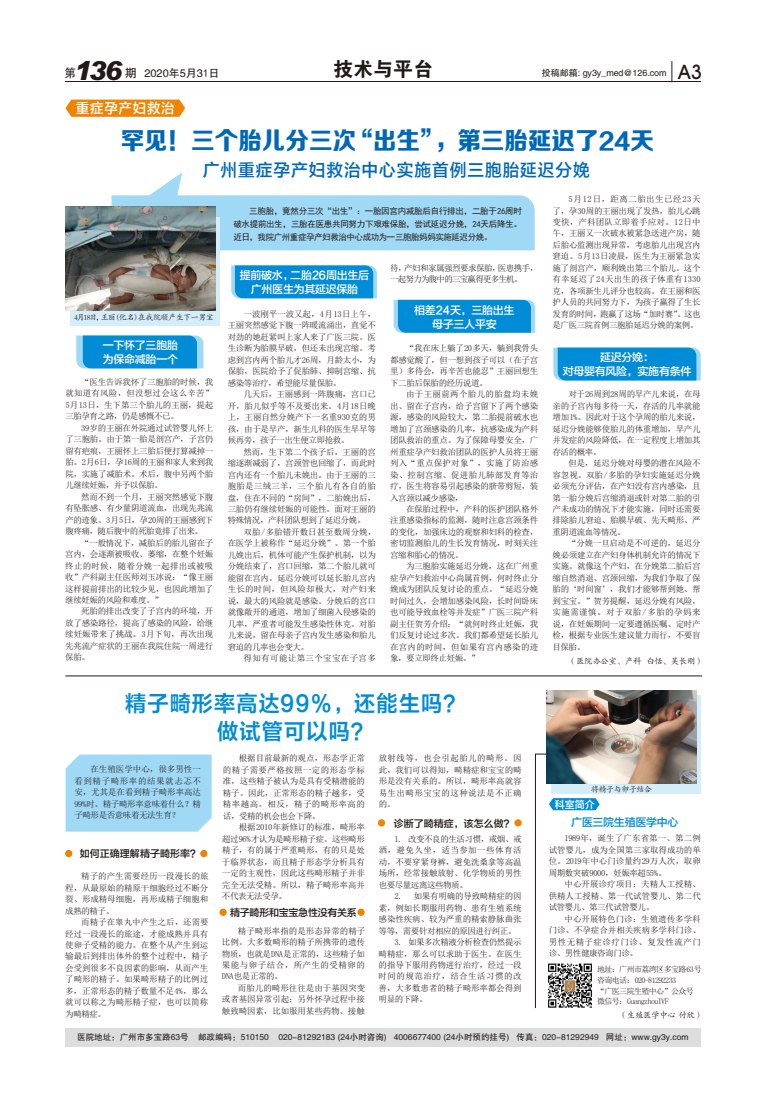
<style>
.page{position:relative;width:766px;height:1106px;background:#fff}
.page>*{position:absolute;margin:0;border:0;box-sizing:border-box;transform-origin:0 0}
.t1{font:italic 900 26.1px "Arial";color:#231916}
.t2{font:24.5px "FZZDHJW GB1 0";color:#0068b7;scale:.96 1}
.t3{font:22px/27.7px "FZLTZCHK GBK1 0";letter-spacing:.055em;color:#008cd6;text-align:center;scale:.96 1}
.t4{font:20px "FZDHTK GBK1 0";color:#231916}
.t5{font:500 20px "Avant Garde IT Cby BT";color:#231916}
.t6{font:17.4px "FZLTZHK GBK1 0";letter-spacing:.055em;color:#0068b7;scale:.96 1}
.t7{font:14px "FZLTZHK GBK1 0";letter-spacing:.055em;color:#fff;scale:.96 1}
.t8{font:11.7px "FZHTK GBK1 0";color:#231916}
.t9{font:11px/13.8px "FZLTZHK GBK1 0";letter-spacing:-.03em;color:#fff;text-align:center}
.t10{font:11px "FZHTK GBK1 0";color:#231916}
.t11{font:11px "FZLTZHK GBK1 0";letter-spacing:-.03em;color:#008cd6}
.t12{font:10px "FZLTZHK GBK1 0";color:#231916}
.t13{font:10px "FZLTZHK GBK1 0";letter-spacing:-.03em;color:#231916}
.t14{font:10px "FZLTZHK GBK1 0";color:#fff}
.t15{font:9px "FZHTK GBK1 0";letter-spacing:-.01em;color:#231916}
.t16{font:8.5px/11.5px "Sim Sun";letter-spacing:-.035em;color:#231916;text-align:justify}
.t17{font:8.5px/12.7px "Sim Hei";letter-spacing:-.05em;color:#231916;text-align:justify}
.t18{font:8.5px "FZHTK GBK1 0";color:#231916}
.t19{font:8.5px/11.5px "Sim Sun";letter-spacing:-.09em;color:#231916}
.t20{font:8.5px "FZKTK GBK1 0";letter-spacing:-.04em;color:#231916}
.t21{font:8.5px "Sim Sun";letter-spacing:.04em;color:#231916}
.t22{font:8px/10.8px "Sim Sun";letter-spacing:-.075em;color:#231916}
.t23{font:8px "FZKTK GBK1 0";letter-spacing:-.055em;color:#231916}
.s1{font-family:"Sim Hei"}
.s2{font-size:22.8px}
</style>
<div class="page">
<svg style="left:671px;top:61px;width:1px;height:20px"></svg>
<div style="left:65px;top:1028px;width:635px;height:18px;background:#dcdddd"></div>
<hr style="left:65px;top:81px;width:635px;height:1px;background:#231916">
<hr style="left:65px;top:675px;width:637px;height:1px;background:#231916">
<div style="left:66px;top:754px;width:145px;height:77px;background:#9fd9f6"></div>
<svg style="left:111px;top:172px;width:423px;height:78px"></svg>
<div style="left:71px;top:217px;width:149px;height:108px;background:#d3edfb"></div>
<img style="left:65px;top:206px;width:150px;height:105px">
<svg style="left:76px;top:335px;width:127px;height:33px;background:#1495d9"></svg>
<svg style="left:231px;top:265px;width:146px;height:33px;background:#0c91d8"></svg>
<svg style="left:393px;top:300px;width:142px;height:33px;background:#0d92d8"></svg>
<svg style="left:553px;top:347px;width:147px;height:33px;background:#0e92d8"></svg>
<div style="left:65px;top:850px;width:7px;height:7px;background:#f08300;border-radius:50%"></div>
<div style="left:200px;top:850px;width:7px;height:7px;background:#f08300;border-radius:50%"></div>
<div style="left:219px;top:908px;width:8px;height:7px;background:#f08300;border-radius:50%"></div>
<div style="left:357px;top:908px;width:7px;height:7px;background:#f08300;border-radius:50%"></div>
<div style="left:378px;top:819px;width:7px;height:7px;background:#f08300;border-radius:50%"></div>
<div style="left:514px;top:819px;width:7px;height:7px;background:#f08300;border-radius:50%"></div>
<div style="left:551px;top:695px;width:149px;height:99px;background:#d3edfb"></div>
<img style="left:546px;top:690px;width:150px;height:93px">
<svg style="left:535px;top:753px;width:64px;height:255px"></svg>
<svg style="left:65px;top:100px;width:120px;height:17px;background:#f08a0f"></svg>
<h1 class="t1" style="left:74px;top:61px;width:50px">136</h1>
<p class="t10" style="left:144px;top:67px;width:77px">2020年5月3<span class="s1">1</span>日</p>
<h3 class="t8" style="left:65px;top:67px;width:13px">第</h3>
<h3 class="t8" style="left:125px;top:67px;width:13px">期</h3>
<h3 class="t7" style="left:76px;top:100px;width:104px">重症孕产妇救治</h3>
<h3 class="t4" style="left:333px;top:58px;width:101px">技术与平台</h3>
<p class="t15" style="left:542px;top:68px;width:126px">投稿邮箱: gy3y_med@126.com</p>
<h3 class="t5" style="left:678px;top:64px;width:25px">A3</h3>
<h2 class="t2" style="left:121px;top:127px;width:557px">罕见！三个胎儿分三次“出生”，第三胎延迟了<span class="s2">24</span>天</h2>
<h3 class="t6" style="left:203px;top:160px;width:404px">广州重症孕产妇救治中心实施首例三胞胎延迟分娩</h3>
<p class="t23" style="left:74px;top:313px;width:141px">4月18日，王丽（化名）在我院顺产生下一男宝</p>
<p class="t9" style="left:103px;top:339px;width:77px;text-align:left">一下怀了三胞胎为保命减胎一个</p>
<p class="t16" style="left:65px;top:376px;width:150px;text-indent:16px">“医生告诉我怀了三胞胎的时候，我就知道有风险，但没想过会这么辛苦” 5月13日，生下第三个胎儿的王丽，提起三胎孕育之路，仍是感慨不已。</p>
<p class="t16" style="left:65px;top:422px;width:150px;text-indent:16px">39岁的王丽在外院通过试管婴儿怀上了三胞胎。由于第一胎是剖宫产，子宫仍留有疤痕，王丽怀上三胎后便打算减掉一胎。2月6日，孕16周的王丽和家人来到我院，实施了减胎术。术后，腹中另两个胎儿继续妊娠，并予以保胎。</p>
<p class="t16" style="left:65px;top:491px;width:150px;text-indent:16px">然而不到一个月，王丽突然感觉下腹有坠胀感、有少量阴道流血，出现先兆流产的迹象。3月5日，孕20周的王丽感到下腹疼痛，随后腹中的死胎竟排了出来。</p>
<p class="t16" style="left:65px;top:537px;width:150px;text-indent:16px">“一般情况下，减胎后的胎儿留在子宫内，会逐渐被吸收、萎缩，在整个妊娠终止的时候，随着分娩一起排出或被吸收”产科副主任医师刘玉冰说：“像王丽这样提前排出的比较少见，也因此增加了继续妊娠的风险和难度。”</p>
<p class="t16" style="left:65px;top:605px;width:150px;text-indent:16px">死胎的排出改变了子宫内的环境，开放了感染路径，提高了感染的风险，给继续妊娠带来了挑战。3月下旬，再次出现先兆流产症状的王丽在我院住院一周进行保胎。</p>
<p class="t17" style="left:233px;top:205px;width:290px;text-indent:16px">三胞胎，竟然分三次“出生”：一胎因宫内减胎后自行排出，二胎于26周时破水提前出生，三胎在医患共同努力下艰难保胎，尝试延迟分娩，24天后降生。近日，我院广州重症孕产妇救治中心成功为一三胞胎妈妈实施延迟分娩。</p>
<p class="t9" style="left:240px;top:269px;width:131px">提前破水，二胎26周出生后广州医生为其延迟保胎</p>
<p class="t16" style="left:228px;top:308px;width:150px;text-indent:16px">一波刚平一波又起，4月13日上午，王丽突然感觉下腹一阵暖流涌出，直觉不对劲的她赶紧叫上家人来了广医三院。医生诊断为胎膜早破，但还未出现宫缩。考虑到宫内两个胎儿才26周，月龄太小，为保胎，医院给予了促胎肺、抑制宫缩、抗感染等治疗，希望能尽量保胎。</p>
<p class="t16" style="left:228px;top:388px;width:150px;text-indent:16px">几天后，王丽感到一阵腹痛，宫口已开，胎儿似乎等不及要出来。4月18日晚上，王丽自然分娩产下一名重930克的男孩，由于是早产，新生儿科的医生早早等候再旁，孩子一出生便立即抢救。</p>
<p class="t16" style="left:228px;top:446px;width:150px;text-indent:16px">然而，生下第二个孩子后，王丽的宫缩逐渐减弱了，宫颈管也回缩了，而此时宫内还有一个胎儿未娩出。由于王丽的三胞胎是三绒三羊，三个胎儿有各自的胎盘，住在不同的“房间”，二胎娩出后，三胎仍有继续妊娠的可能性。面对王丽的特殊情况，产科团队想到了延迟分娩。</p>
<p class="t16" style="left:228px;top:526px;width:150px;text-indent:16px">双胎/多胎错开数日甚至数周分娩，在医学上被称作“延迟分娩”。第一个胎儿娩出后，机体可能产生保护机制，以为分娩结束了，宫口回缩，第二个胎儿就可能留在宫内。延迟分娩可以延长胎儿宫内生长的时间，但风险却极大，对产妇来说，最大的风险就是感染。分娩后的宫口就像敞开的通道，增加了细菌入侵感染的几率，严重者可能发生感染性休克。对胎儿来说，留在母亲子宫内发生感染和胎儿窘迫的几率也会变大。</p>
<p class="t21" style="left:243px;top:654px;width:134px">得知有可能让第三个宝宝在子宫多</p>
<p class="t19" style="left:390px;top:262px;width:150px">待，产妇和家属强烈要求保胎，医患携手，一起努力为腹中的三宝赢得更多生机。</p>
<p class="t9" style="left:414px;top:303px;width:102px">相差24天，三胎出生母子三人平安</p>
<p class="t16" style="left:390px;top:342px;width:150px;text-indent:16px">“我在床上躺了20多天，躺到我骨头都感觉酸了，但一想到孩子可以（在子宫里）多待会，再辛苦也能忍”王丽回想生下二胎后保胎的经历说道。</p>
<p class="t16" style="left:390px;top:388px;width:150px;text-indent:16px">由于王丽前两个胎儿的胎盘均未娩出、留在子宫内，给子宫留下了两个感染源，感染的风险较大，第二胎提前破水也增加了宫颈感染的几率，抗感染成为产科团队救治的重点。为了保障母婴安全，广州重症孕产妇救治团队的医护人员将王丽列入“重点保护对象”，实施了防治感染、控制宫缩、促进胎儿肺部发育等治疗，医生将容易引起感染的脐带剪短，装入宫颈以减少感染，</p>
<p class="t16" style="left:390px;top:503px;width:150px;text-indent:16px">在保胎过程中，产科的医护团队格外注重感染指标的监测，随时注意宫颈条件的变化，加强床边的观察和妇科的检查，密切监测胎儿的生长发育情况，时刻关注宫缩和胎心的情况。</p>
<p class="t16" style="left:390px;top:560px;width:150px;text-indent:16px">为三胞胎实施延迟分娩，这在广州重症孕产妇救治中心尚属首例，何时终止分娩成为团队反复讨论的重点。“延迟分娩时间过久，会增加感染风险，长时间卧床也可能导致血栓等并发症”广医三院产科副主任贺芳介绍：“就何时终止妊娠，我们反复讨论过多次。我们都希望延长胎儿在宫内的时间，但如果有宫内感染的迹象，要立即终止妊娠。”</p>
<p class="t16" style="left:552px;top:193px;width:150px;text-indent:16px">5月12日，距离二胎出生已经23天了，孕30周的王丽出现了发热，胎儿心跳变快，产科团队立即着手应对。12日中午，王丽又一次破水被紧急送进产房，随后胎心监测出现异常，考虑胎儿出现宫内窘迫。5月13日凌晨，医生为王丽紧急实施了剖宫产，顺利娩出第三个胎儿。这个有幸延迟了24天出生的孩子体重有1330克，各项新生儿评分也较高。在王丽和医护人员的共同努力下，为孩子赢得了生长发育的时间，跑赢了这场“加时赛”。这也是广医三院首例三胞胎延迟分娩的案例。</p>
<p class="t9" style="left:562px;top:351px;width:130px">延迟分娩：<br>对母婴有风险，实施有条件</p>
<p class="t16" style="left:552px;top:388px;width:150px;text-indent:16px">对于26周到28周的早产儿来说，在母亲的子宫内每多待一天，存活的几率就能增加1%。因此对于这个孕周的胎儿来说，延迟分娩能够使胎儿的体重增加，早产儿并发症的风险降低，在一定程度上增加其存活的概率。</p>
<p class="t16" style="left:552px;top:457px;width:150px;text-indent:16px">但是，延迟分娩对母婴的潜在风险不容忽视。双胎/多胎的孕妇实施延迟分娩必须充分评估，在产妇没有宫内感染，且第一胎分娩后宫缩消退或针对第二胎的引产未成功的情况下才能实施，同时还需要排除胎儿窘迫、胎膜早破、先天畸形、严重阴道流血等情况。</p>
<p class="t16" style="left:552px;top:537px;width:150px;text-indent:16px">“分娩一旦启动是不可逆的，延迟分娩必须建立在产妇身体机制允许的情况下实施。就像这个产妇，在分娩第二胎后宫缩自然消退、宫颈回缩，为我们争取了保胎的‘时间窗’，我们才能够帮到她、帮到宝宝。”贺芳提醒，延迟分娩有风险，实施需谨慎。对于双胎/多胎的孕妈来说，在妊娠期间一定要遵循医嘱、定时产检，根据专业医生建议量力而行，不要盲目保胎。</p>
<p class="t20" style="left:567px;top:656px;width:137px">（医院办公室、产科 白恬、吴长刚）</p>
<h3 class="t3" style="left:125px;top:690px;width:355px">精子畸形率高达99%，还能生吗？做试管可以吗？</h3>
<p class="t16" style="left:74px;top:763px;width:128px;text-indent:16px">在生殖医学中心，很多男性一看到精子畸形率的结果就忐忑不安，尤其是在看到精子畸形率高达99%时。精子畸形率意味着什么？精子畸形是否意味着无法生育？</p>
<p class="t12" style="left:80px;top:848px;width:122px">如何正确理解精子畸形率？</p>
<p class="t16" style="left:378px;top:752px;width:144px">放射线等，也会引起胎儿的畸形。因此，我们可以得知，畸精症和宝宝的畸形是没有关系的。所以，畸形率高就容易生出畸形宝宝的这种说法是不正确的。</p>
<p class="t16" style="left:378px;top:833px;width:144px;text-indent:16px">1. 改变不良的生活习惯，戒烟、戒酒，避免久坐，适当参加一些体育活动，不要穿紧身裤，避免洗桑拿等高温场所，经常接触放射、化学物质的男性也要尽量远离这些物质。</p>
<p class="t16" style="left:378px;top:890px;width:144px;text-indent:16px">2. 如果有明确的导致畸精症的因素，例如长期服用药物、患有生殖系统感染性疾病、较为严重的精索静脉曲张等等，需要针对相应的原因进行纠正。</p>
<p class="t16" style="left:378px;top:936px;width:144px;text-indent:16px">3. 如果多次精液分析检查仍然提示畸精症，那么可以求助于医生。在医生的指导下服用药物进行治疗，经过一段时间的规范治疗，结合生活习惯的改善，大多数患者的精子畸形率都会得到明显的下降。</p>
<p class="t16" style="left:223px;top:752px;width:143px;text-indent:16px">根据目前最新的观点，形态学正常的精子需要严格按照一定的形态学标准，这些精子被认为是具有受精潜能的精子。因此，正常形态的精子越多，受精率越高。相反，精子的畸形率高的话，受精的机会也会下降。</p>
<p class="t16" style="left:222px;top:821px;width:144px;text-indent:17px">根据2010年新修订的标准，畸形率超过96%才认为是畸形精子症。这些畸形精子，有的属于严重畸形，有的只是处于临界状态，而且精子形态学分析具有一定的主观性，因此这些畸形精子并非完全无法受精。所以，精子畸形率高并不代表无法受孕。</p>
<p class="t16" style="left:222px;top:924px;width:145px;text-indent:16px">精子畸形率指的是形态异常的精子比例。大多数畸形的精子所携带的遗传物质，也就是DNA是正常的，这些精子如果能与卵子结合，所产生的受精卵的DNA也是正常的。</p>
<p class="t16" style="left:222px;top:982px;width:145px;text-indent:16px">而胎儿的畸形往往是由于基因突变或者基因异常引起；另外怀孕过程中接触致畸因素，比如服用某些药物、接触</p>
<p class="t12" style="left:393px;top:817px;width:121px">诊断了畸精症，该怎么做？</p>
<p class="t16" style="left:65px;top:870px;width:145px;text-indent:16px">精子的产生需要经历一段漫长的旅程，从最原始的精原干细胞经过不断分裂、形成精母细胞，再形成精子细胞和成熟的精子。</p>
<p class="t16" style="left:65px;top:916px;width:145px;text-indent:16px">而精子在睾丸中产生之后，还需要经过一段漫长的旅途，才能成熟并具有使卵子受精的能力。在整个从产生到运输最后到排出体外的整个过程中，精子会受到很多不良因素的影响，从而产生了畸形的精子。如果畸形精子的比例过多，正常形态的精子数量不足4%，那么就可以称之为畸形精子症，也可以简称为畸精症。</p>
<p class="t13" style="left:230px;top:907px;width:128px">精子畸形和宝宝急性没有关系</p>
<p class="t23" style="left:591px;top:785px;width:62px">将精子与卵子结合</p>
<p class="t11" style="left:571px;top:815px;width:109px">广医三院生殖医学中心</p>
<p class="t16" style="left:548px;top:832px;width:154px;text-indent:16px">1989年，诞生了广东省第一、第二例试管婴儿，成为全国第三家取得成功的单位。2019年中心门诊量约29万人次，取卵周期数突破9000，妊娠率超55%。</p>
<p class="t16" style="left:548px;top:878px;width:154px;text-indent:16px">中心开展诊疗项目：夫精人工授精、供精人工授精、第一代试管婴儿、第二代试管婴儿、第三代试管婴儿。</p>
<p class="t16" style="left:548px;top:913px;width:154px;text-indent:16px">中心开展特色门诊：生殖遗传多学科门诊、不孕症合并相关疾病多学科门诊、男性无精子症诊疗门诊、复发性流产门诊、男性健康咨询门诊。</p>
<p class="t22" style="left:597px;top:963px;width:106px">地址：广州市荔湾区多宝路63号咨询电话：020-81292233<br>“广医三院生殖中心”公众号微信号：GuangzhouIVF</p>
<p class="t14" style="left:554px;top:798px;width:41px">科室简介</p>
<p class="t20" style="left:618px;top:1010px;width:86px">（生殖医学中心 付欣）</p>
<p class="t18" style="left:77px;top:1032px;width:612px">医院地址：广州市多宝路63号 邮政编码：510150 020-81292183 (24小时咨询) 4006677400 (24小时预约挂号) 传真：020-81292949 网址：www.gy3y.com</p>
</div>
